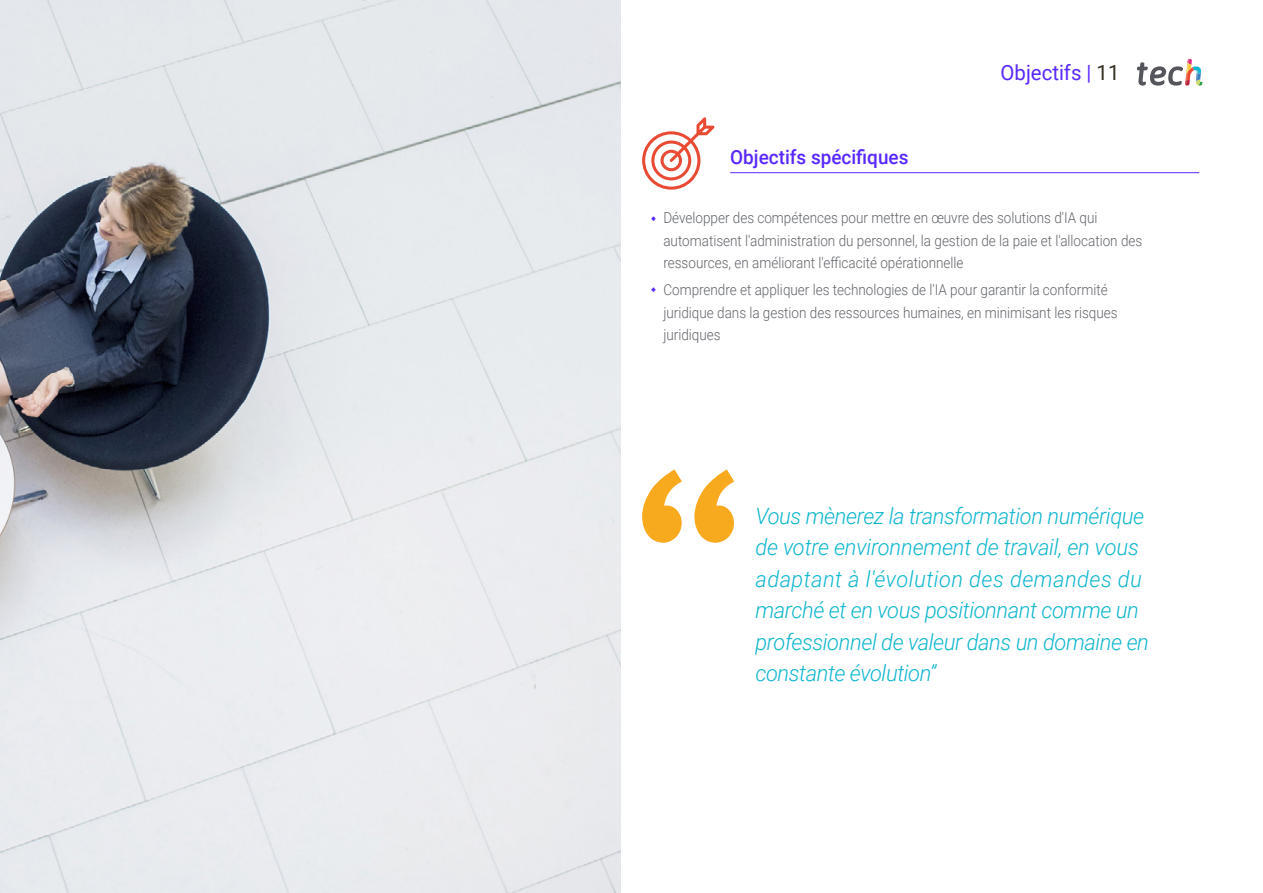
<style>
.page{position:relative;width:1263px;height:893px;background:#fff}
.page>*{position:absolute;margin:0;border:0;box-sizing:border-box;transform-origin:0 0}
.t1{font:italic 300 22.5px/31.5px "Roboto";letter-spacing:-.02em;color:#0fb6cf}
.t2{font:21px "Roboto";color:#5927ff}
.t3{font:500 19.5px "Roboto";color:#5927ff}
.t4{font:300 15px/22.5px "Roboto";color:#61646a;scale:.9 1}
.s1{color:#312e20}
</style>
<div class="page">
<hr style="left:730px;top:172px;width:469px;height:1px;background:#5927ff">
<svg style="left:642px;top:117px;width:72px;height:73px"></svg>
<img style="left:0;top:0;width:621px;height:893px">
<svg style="left:642px;top:469px;width:92px;height:74px"></svg>
<svg style="left:1137px;top:59px;width:65px;height:27px"></svg>
<h3 class="t3" style="left:730px;top:144px;width:180px">Objectifs spécifiques</h3>
<h2 class="t2" style="left:1000px;top:57px;width:120px">Objectifs | <span class="s1">11</span></h2>
<p class="t4" style="left:663px;top:206px;width:534px">Développer des compétences pour mettre en œuvre des solutions d'IA qui automatisent l'administration du personnel, la gestion de la paie et l'allocation des ressources, en améliorant l'efficacité opérationnelle</p>
<p class="t4" style="left:663px;top:278px;width:506px">Comprendre et appliquer les technologies de l'IA pour garantir la conformité juridique dans la gestion des ressources humaines, en minimisant les risques juridiques</p>
<h1 class="t1" style="left:755px;top:499px;width:395px">Vous mènerez la transformation numérique de votre environnement de travail, en vous adaptant à l'évolution des demandes du marché et en vous positionnant comme un professionnel de valeur dans un domaine en constante évolution”</h1>
</div>
